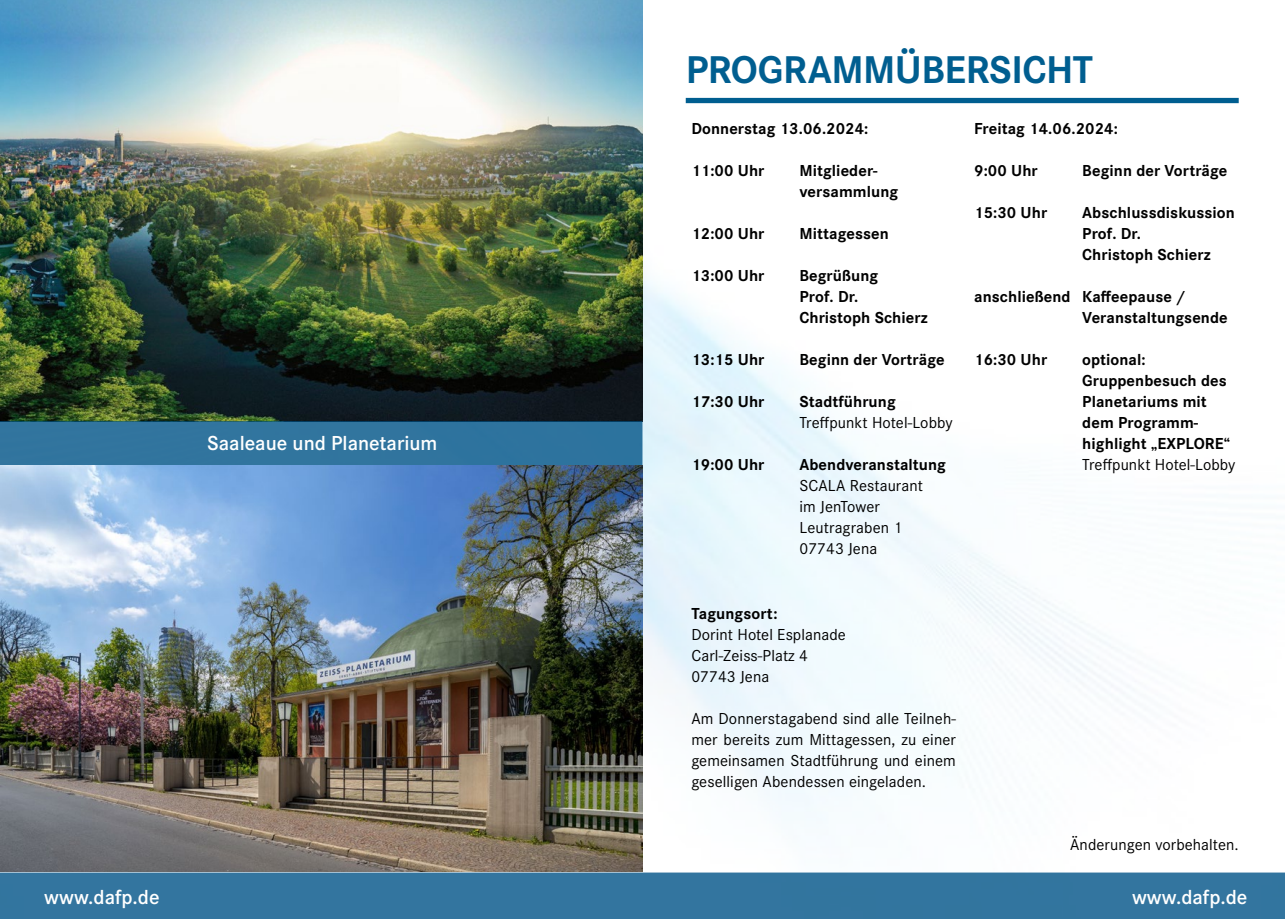
<style>
.page{position:relative;width:1285px;height:919px;background:#fff}
.page>*{position:absolute;margin:0;border:0;box-sizing:border-box;transform-origin:0 0}
.t1{font:700 40.2px "Corporate S";letter-spacing:-.01em;color:#005e90}
.t2{font:600 21px "Corporate S";color:#fff}
.t3{font:700 16.5px/21px "Corporate S";letter-spacing:.005em;color:#000}
.t4{font:16.5px/21px "Corporate S";letter-spacing:.005em;color:#000}
</style>
<div class="page">
<img style="left:0;top:0;width:1239px;height:872px">
<img style="left:0;top:0;width:642px;height:421px">
<div style="left:0;top:421px;width:642px;height:45px;background:#31749e"></div>
<img style="left:0;top:466px;width:642px;height:405px">
<div style="left:0;top:872px;width:1284px;height:46px;background:#33759f"></div>
<div style="left:685px;top:98px;width:553px;height:5px;background:#005e90"></div>
<p class="t2" style="left:207px;top:431px;width:232px">Saaleaue und Planetarium</p>
<h1 class="t1" style="left:685px;top:46px;width:409px">ProgrammÜbersicht</h1>
<p class="t3" style="left:691px;top:118px;width:178px">Donnerstag 13.06.2024:</p>
<p class="t3" style="left:691px;top:160px;width:98px">11:00 Uhr M</p>
<p class="t3" style="left:974px;top:118px;width:145px">Freitag 14.06.2024:</p>
<p class="t3" style="left:974px;top:160px;width:92px">9:00 Uhr B</p>
<p class="t3" style="left:1091px;top:160px;width:137px">eginn der Vorträge</p>
<p class="t3" style="left:974px;top:202px;width:75px">15:30 Uhr</p>
<p class="t3" style="left:1082px;top:202px;width:154px;text-indent:-10px">Abschlussdiskussion<br>Prof. Dr.</p>
<p class="t3" style="left:974px;top:244px;width:41px">C</p>
<p class="t3" style="left:1092px;top:244px;width:120px">hristoph Schierz</p>
<p class="t3" style="left:1082px;top:286px;width:147px;text-indent:-108px">anschließend Kaffeepause /<br>Veranstaltungsende</p>
<p class="t3" style="left:974px;top:349px;width:75px">16:30 Uhr</p>
<p class="t3" style="left:1082px;top:349px;width:65px">optional:</p>
<p class="t3" style="left:974px;top:370px;width:41px">G</p>
<p class="t3" style="left:799px;top:160px;width:100px;text-align:center">itglieder&shy;versammlung</p>
<p class="t3" style="left:691px;top:223px;width:98px">12:00 Uhr M</p>
<p class="t3" style="left:812px;top:223px;width:77px">ittagessen</p>
<p class="t3" style="left:691px;top:265px;width:75px">13:00 Uhr</p>
<p class="t3" style="left:799px;top:265px;width:80px;text-indent:-10px">Begrüßung<br>Prof. Dr.</p>
<p class="t3" style="left:691px;top:307px;width:41px">C</p>
<p class="t3" style="left:809px;top:307px;width:120px">hristoph Schierz</p>
<p class="t3" style="left:691px;top:349px;width:254px">13:15 Uhr Beginn der Vorträge</p>
<p class="t3" style="left:691px;top:391px;width:75px">17:30 Uhr</p>
<p class="t3" style="left:799px;top:391px;width:98px">Stadtführung</p>
<p class="t4" style="left:799px;top:412px;width:155px">Treffpunkt Hotel-Lobby</p>
<p class="t3" style="left:691px;top:454px;width:75px">19:00 Uhr</p>
<p class="t3" style="left:799px;top:454px;width:148px">Abendveranstaltung</p>
<p class="t4" style="left:799px;top:475px;width:125px">SCALA Restaurant im JenTower<br>Leutragraben 1<br>07743 Jena</p>
<p class="t3" style="left:1082px;top:370px;width:149px;text-indent:11px">ruppenbesuch des<br>Planetariums mit dem Programm&shy;highlight „EXPLORE“</p>
<p class="t4" style="left:1082px;top:454px;width:155px">Treffpunkt Hotel-Lobby</p>
<p class="t3" style="left:691px;top:603px;width:88px">Tagungsort:</p>
<p class="t4" style="left:691px;top:623px;width:156px">Dorint Hotel Esplanade<br>Carl-Zeiss-Platz 4<br>07743 Jena</p>
<p class="t4" style="left:691px;top:707px;width:266px;text-align:justify">Am Donnerstagabend sind alle Teilneh&shy;mer bereits zum Mittagessen, zu einer gemeinsamen Stadtführung und einem geselligen Abendessen eingeladen.</p>
<p class="t4" style="left:1069px;top:833px;width:170px">Änderungen vorbehalten.</p>
<p class="t2" style="left:44px;top:884px;width:117px">www.dafp.de</p>
<p class="t2" style="left:1131px;top:884px;width:117px">www.dafp.de</p>
</div>
